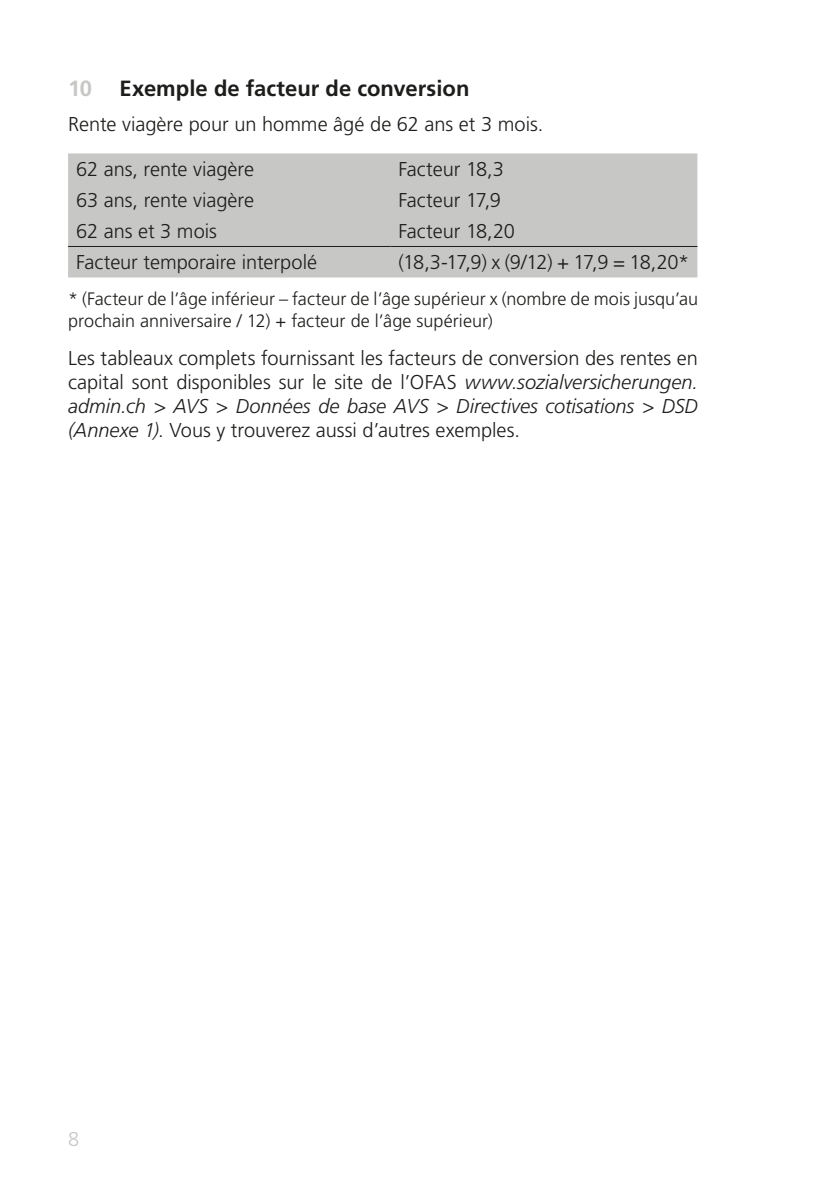
<style>
.page{position:relative;width:840px;height:1191px;background:#fff}
.page>*{position:absolute;margin:0;border:0;box-sizing:border-box;transform-origin:0 0}
.t1{font:700 22px "Frutiger LT Std";color:#1d1d1b}
.Grundtext{font:300 20px/24px "Frutiger LT Std";letter-spacing:-.005em;color:#1d1d1b;text-align:justify}
.Grundtext-2{font:300 20px "Frutiger LT Std";letter-spacing:-.06em;color:#1d1d1b}
.t2{font:300 20px "Frutiger LT Std";color:#c7c7c6}
.Grundtext-3{font:300 18px/21.6px "Frutiger LT Std";color:#1d1d1b}
.s1{color:#c7c7c6}
.s2{font-style:italic}
</style>
<div class="page">
<div style="left:68px;top:153px;width:629px;height:124px;background:#c7c7c6"></div>
<hr style="left:68px;top:246px;width:322px;height:1px;background:#1d1d1b">
<hr style="left:390px;top:246px;width:307px;height:1px;background:#1d1d1b">
<p class="t1" style="left:68px;top:75px;width:402px"><span class="s1">10</span> Exemple de facteur de conversion</p>
<p class="Grundtext" style="left:68px;top:113px;width:476px">Rente viagère pour un homme âgé de 62 ans et 3 mois.</p>
<p class="Grundtext" style="left:76px;top:158px;width:179px">62 ans, rente viagère</p>
<p class="Grundtext" style="left:398px;top:158px;width:107px">Facteur 18,3</p>
<p class="Grundtext" style="left:76px;top:189px;width:179px">63 ans, rente viagère</p>
<p class="Grundtext" style="left:398px;top:189px;width:104px">Facteur 17,9</p>
<p class="Grundtext" style="left:76px;top:220px;width:142px">62 ans et 3 mois</p>
<p class="Grundtext" style="left:398px;top:220px;width:118px">Facteur 18,20</p>
<p class="Grundtext" style="left:76px;top:251px;width:242px">Facteur temporaire interpolé</p>
<p class="Grundtext-2" style="left:398px;top:251px;width:292px">(18,3-17,9) x (9/12) + 17,9 = 18,20*</p>
<p class="Grundtext-3" style="left:68px;top:288px;width:631px">* (Facteur de l’âge inférieur – facteur de l’âge supérieur x (nombre de mois jusqu’au prochain anniversaire / 12) + facteur de l’âge supérieur)</p>
<p class="Grundtext" style="left:68px;top:346px;width:631px">Les tableaux complets fournissant les facteurs de conversion des rentes en capital sont disponibles sur le site de l’OFAS <span class="s2">www.sozialversicherungen. admin.ch &gt; AVS &gt; Données de base AVS &gt; Directives cotisations &gt; DSD (Annexe 1)</span>. Vous y trouverez aussi d’autres exemples.</p>
<p class="t2" style="left:68px;top:1127px;width:13px">8</p>
</div>
